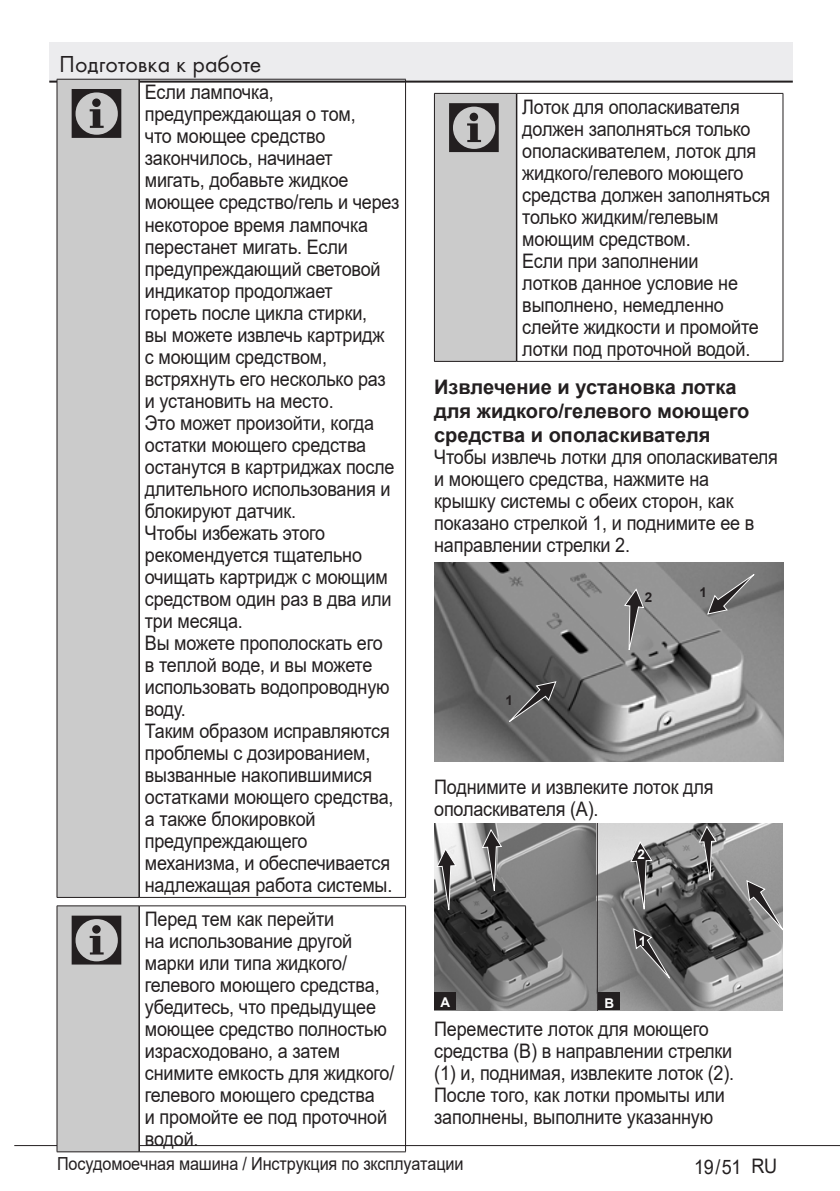
<style>
.page{position:relative;width:840px;height:1191px;background:#fff}
.page>*{position:absolute;margin:0;border:0;box-sizing:border-box;transform-origin:0 0}
.uyari_semboller{font:72px "ZIWARNUN";color:#231f20}
.t1{font:24px "Futura TOT Boo";color:#231f20}
.Yazi_alanlari{font:20px/22px "Arial";letter-spacing:-.01em;color:#231f20;scale:.9 1}
.Alt_Baslik{font:700 20px/24px "Arial";color:#231f20}
.t2{font:18px "Arial";letter-spacing:-.01em;color:#231f20;scale:.9 1}
.t3{font:700 13.4px "Arial";color:#fff}
.t4{font:700 13.4px "Arial";color:#231f20}
</style>
<div class="page">
<hr style="left:14px;top:1145px;width:825px;height:1px;background:#231f20">
<div style="left:49px;top:42px;width:743px;height:40px;background:#ececee"></div>
<hr style="left:49px;top:81px;width:743px;height:2px;background:#231f20">
<div style="left:57px;top:79px;width:82px;height:818px;background:#cbcbcb"></div>
<hr style="left:57px;top:79px;width:1px;height:818px;background:#231f20">
<hr style="left:57px;top:79px;width:82px;height:1px;background:#231f20">
<hr style="left:57px;top:897px;width:82px;height:1px;background:#231f20">
<hr style="left:138px;top:79px;width:2px;height:818px;background:#231f20">
<hr style="left:405px;top:79px;width:1px;height:818px;background:#231f20">
<hr style="left:139px;top:79px;width:266px;height:1px;background:#231f20">
<hr style="left:139px;top:897px;width:266px;height:1px;background:#231f20">
<div style="left:57px;top:906px;width:82px;height:245px;background:#cbcbcb"></div>
<hr style="left:57px;top:906px;width:1px;height:245px;background:#231f20">
<hr style="left:57px;top:905px;width:82px;height:1px;background:#231f20">
<hr style="left:57px;top:1151px;width:82px;height:1px;background:#231f20">
<hr style="left:138px;top:906px;width:2px;height:245px;background:#231f20">
<hr style="left:405px;top:906px;width:1px;height:245px;background:#231f20">
<hr style="left:139px;top:905px;width:266px;height:1px;background:#231f20">
<hr style="left:139px;top:1151px;width:266px;height:1px;background:#231f20">
<div style="left:434px;top:93px;width:82px;height:268px;background:#cbcbcb"></div>
<hr style="left:434px;top:94px;width:1px;height:267px;background:#231f20">
<hr style="left:434px;top:93px;width:82px;height:1px;background:#231f20">
<hr style="left:434px;top:361px;width:82px;height:1px;background:#231f20">
<hr style="left:515px;top:94px;width:2px;height:267px;background:#231f20">
<hr style="left:782px;top:94px;width:1px;height:267px;background:#231f20">
<hr style="left:516px;top:93px;width:266px;height:1px;background:#231f20">
<hr style="left:516px;top:361px;width:266px;height:1px;background:#231f20">
<img style="left:434px;top:562px;width:348px;height:199px">
<svg style="left:506px;top:681px;width:50px;height:43px;background:#636262"></svg>
<svg style="left:706px;top:572px;width:50px;height:42px;background:#777"></svg>
<svg style="left:624px;top:588px;width:19px;height:65px"></svg>
<img style="left:434px;top:823px;width:348px;height:187px">
<svg style="left:436px;top:848px;width:20px;height:65px"></svg>
<svg style="left:481px;top:829px;width:20px;height:65px"></svg>
<div style="left:434px;top:992px;width:21px;height:18px;background:#231f20"></div>
<div style="left:597px;top:992px;width:22px;height:18px;background:#231f20"></div>
<hr style="left:596px;top:823px;width:1px;height:187px;background:#231f20">
<svg style="left:633px;top:928px;width:38px;height:53px;background:#605f5f"></svg>
<svg style="left:630px;top:841px;width:22px;height:72px;background:#7a7979"></svg>
<svg style="left:698px;top:825px;width:18px;height:58px"></svg>
<svg style="left:746px;top:880px;width:37px;height:53px;background:#7f7e7e"></svg>
<p class="t1" style="left:59px;top:49px;width:204px">Подготовка к работе</p>
<p class="uyari_semboller" style="left:67px;top:75px;width:63px">C</p>
<p class="Yazi_alanlari" style="left:145px;top:81px;width:284px">Если лампочка, предупреждающая о том,<br>что моющее средство закончилось, начинает<br>мигать, добавьте жидкое моющее средство/гель и через некоторое время лампочка перестанет мигать. Если предупреждающий световой индикатор продолжает<br>гореть после цикла стирки,<br>вы можете извлечь картридж<br>с моющим средством, встряхнуть его несколько раз и установить на место.</p>
<p class="Yazi_alanlari" style="left:145px;top:411px;width:279px">Это может произойти, когда остатки моющего средства останутся в картриджах после длительного использования и блокируют датчик.</p>
<p class="Yazi_alanlari" style="left:145px;top:521px;width:275px">Чтобы избежать этого рекомендуется тщательно очищать картридж с моющим средством один раз в два или три месяца.</p>
<p class="Yazi_alanlari" style="left:145px;top:631px;width:273px">Вы можете прополоскать его в теплой воде, и вы можете использовать водопроводную воду.</p>
<p class="Yazi_alanlari" style="left:145px;top:719px;width:277px">Таким образом исправляются проблемы с дозированием, вызванные накопившимися остатками моющего средства, а также блокировкой предупреждающего механизма, и обеспечивается надлежащая работа системы.</p>
<p class="uyari_semboller" style="left:67px;top:902px;width:63px">C</p>
<p class="Yazi_alanlari" style="left:145px;top:908px;width:279px">Перед тем как перейти<br>на использование другой марки или типа жидкого/ гелевого моющего средства, убедитесь, что предыдущее моющее средство полностью израсходовано, а затем снимите емкость для жидкого/ гелевого моющего средства<br>и промойте ее под проточной водой.</p>
<p class="uyari_semboller" style="left:444px;top:90px;width:63px">C</p>
<p class="Yazi_alanlari" style="left:522px;top:95px;width:277px">Лоток для ополаскивателя должен заполняться только ополаскивателем, лоток для жидкого/гелевого моющего средства должен заполняться только жидким/гелевым моющим средством.</p>
<p class="Yazi_alanlari" style="left:522px;top:249px;width:264px">Если при заполнении<br>лотков данное условие не выполнено, немедленно слейте жидкости и промойте лотки под проточной водой.</p>
<p class="Alt_Baslik" style="left:434px;top:375px;width:316px">Извлечение и установка лотка для жидкого/гелевого моющего средства и ополаскивателя</p>
<p class="Yazi_alanlari" style="left:434px;top:445px;width:383px">Чтобы извлечь лотки для ополаскивателя и моющего средства, нажмите на<br>крышку системы с обеих сторон, как показано стрелкой 1, и поднимите ее в направлении стрелки 2.</p>
<p class="t4" style="left:505px;top:690px;width:9px">1</p>
<p class="t4" style="left:644px;top:588px;width:9px">2</p>
<p class="t4" style="left:699px;top:583px;width:9px">1</p>
<p class="Yazi_alanlari" style="left:434px;top:775px;width:312px">Поднимите и извлеките лоток для ополаскивателя (А).</p>
<p class="t3" style="left:637px;top:844px;width:9px">2</p>
<p class="t3" style="left:440px;top:992px;width:11px">A</p>
<p class="t3" style="left:604px;top:993px;width:11px">B</p>
<p class="t3" style="left:638px;top:931px;width:9px">1</p>
<p class="Yazi_alanlari" style="left:434px;top:1017px;width:335px">Переместите лоток для моющего средства (В) в направлении стрелки (1) и, поднимая, извлеките лоток (2).<br>После того, как лотки промыты или заполнены, выполните указанную</p>
<p class="t2" style="left:57px;top:1151px;width:453px">Посyдoмoeчнaя мaшинa / Инcтpyкция по зкcплyaтaции</p>
<p class="Yazi_alanlari" style="left:693px;top:1155px;width:94px">19 / 51 RU</p>
</div>
